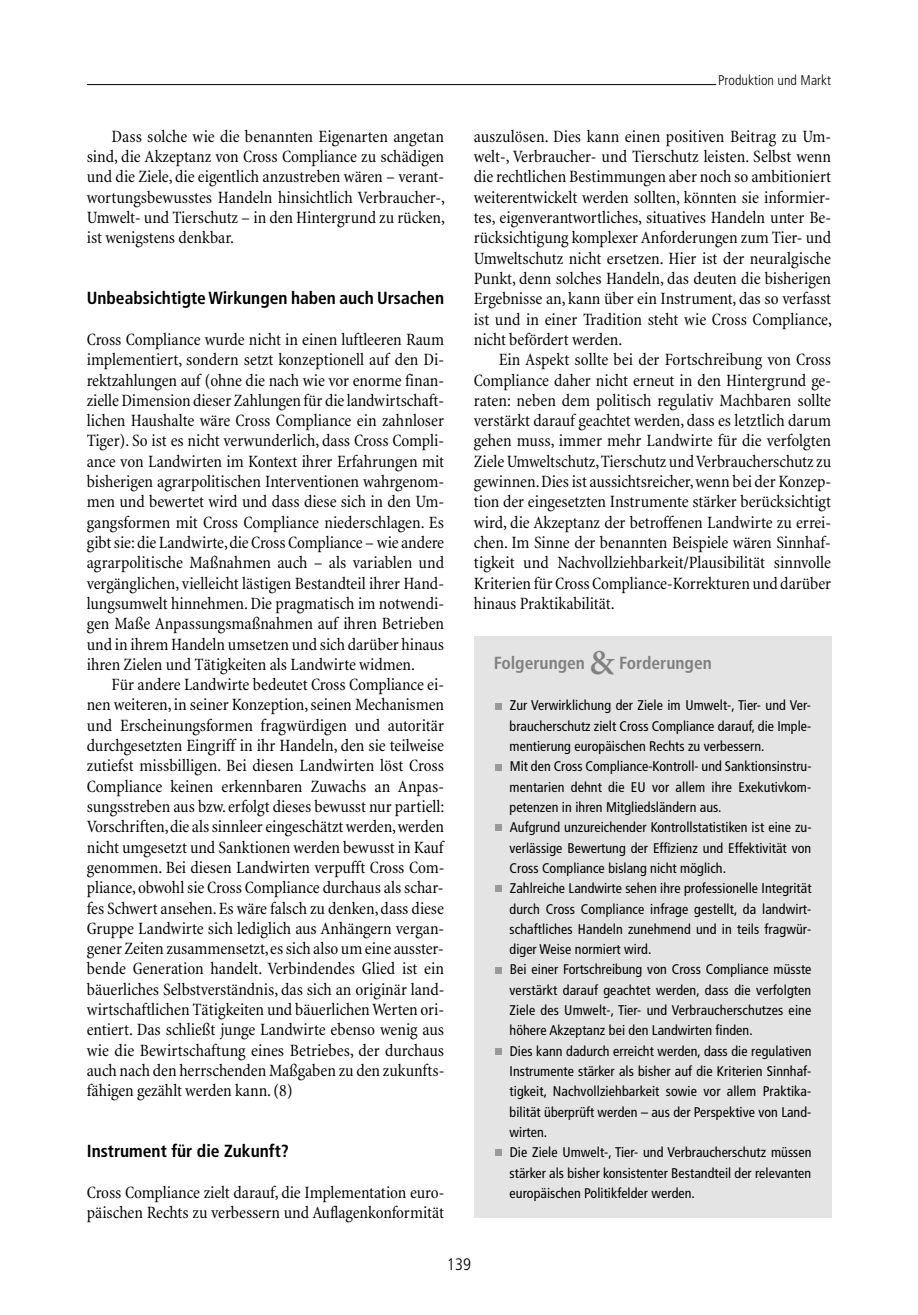
<style>
.page{position:relative;width:918px;height:1315px;background:#fff}
.page>*{position:absolute;margin:0;border:0;box-sizing:border-box;transform-origin:0 0}
.t1{font:condensed 17.5px/20.3px "Minion";letter-spacing:-.005em;color:#000;text-align:justify}
.t2{font:700 condensed 17.5px "Frutiger";color:#000}
.t3{font:700 condensed 17.5px "Frutiger";color:#808080}
.t4{font:300 condensed 16.62px "Frutiger";color:#000}
.t5{font:condensed 14px/20.3px "Frutiger";letter-spacing:.005em;color:#000}
.t6{font:300 condensed 14px "Frutiger";letter-spacing:.005em;color:#000}
.s1{font-family:"Minion";font-weight:600;font-stretch:normal;font-size:35px}
</style>
<div class="page">
<hr style="left:87px;top:84px;width:629px;height:1px;background:#000">
<div style="left:474px;top:636px;width:357px;height:582px;background:#e4e4e4"></div>
<div style="left:495px;top:702px;width:7px;height:7px;background:#999"></div>
<div style="left:495px;top:763px;width:7px;height:7px;background:#999"></div>
<div style="left:495px;top:824px;width:7px;height:7px;background:#999"></div>
<div style="left:495px;top:885px;width:7px;height:7px;background:#999"></div>
<div style="left:495px;top:966px;width:7px;height:7px;background:#999"></div>
<div style="left:495px;top:1048px;width:7px;height:6px;background:#999"></div>
<div style="left:495px;top:1149px;width:7px;height:7px;background:#999"></div>
<p class="t1" style="left:87px;top:128px;width:360px;text-indent:25px">Dass solche wie die benannten Eigenarten angetan sind, die Akzeptanz von Cross Compliance zu schädigen und die Ziele, die eigentlich anzustreben wären – verant&shy;wortungsbewusstes Handeln hinsichtlich Verbraucher-, Umwelt- und Tierschutz – in den Hintergrund zu rücken, ist wenigstens denkbar.</p>
<p class="t2" style="left:87px;top:291px;width:359px">Unbeabsichtigte Wirkungen haben auch Ursachen</p>
<p class="t1" style="left:87px;top:331px;width:359px">Cross Compliance wurde nicht in einen luftleeren Raum implementiert, sondern setzt konzeptionell auf den Di&shy;rektzahlungen auf (ohne die nach wie vor enorme finan&shy;zielleDimension dieser Zahlungen für dielandwirtschaft&shy;lichen Haushalte wäre Cross Compliance ein zahnloser Tiger). So ist es nicht verwunderlich, dass Cross Compli&shy;ance von Landwirten im Kontext ihrer Erfahrungen mit bisherigen agrarpolitischen Interventionen wahrgenom&shy;men und bewertet wird und dass diese sich in den Um&shy;gangsformen mit Cross Compliance niederschlagen. Es gibtsie:die Landwirte,die Cross Compliance –wie andere agrarpolitische Maßnahmen auch – als variablen und vergänglichen, vielleicht lästigen Bestandteil ihrer Hand&shy;lungsumwelt hinnehmen.Die pragmatisch im notwendi&shy;gen Maße Anpassungsmaßnahmen auf ihren Betrieben und in ihrem Handeln umsetzen und sich darüber hinaus ihren Zielen und Tätigkeiten als Landwirte widmen.</p>
<p class="t1" style="left:87px;top:676px;width:359px;text-indent:25px">Für andere Landwirte bedeutet Cross Compliance ei&shy;nen weiteren, in seiner Konzeption,seinen Mechanismen und Erscheinungsformen fragwürdigen und autoritär durchgesetzten Eingriff in ihr Handeln, den sie teilweise zutiefst missbilligen. Bei diesen Landwirten löst Cross Compliance keinen erkennbaren Zuwachs an Anpas&shy;sungsstreben aus bzw.erfolgt dieses bewusst nur partiell:<br>Vorschriften,die alssinnleereingeschätztwerden,werden nicht umgesetzt und Sanktionen werden bewusst in Kauf genommen. Bei diesen Landwirten verpufft Cross Com&shy;pliance,obwohl sie Cross Compliance durchaus als schar&shy;fes Schwert ansehen.Es wäre falsch zu denken,dass diese Gruppe Landwirte sich lediglich aus Anhängern vergan&shy;gener Zeiten zusammensetzt,essich also umeine ausster&shy;bende Generation handelt. Verbindendes Glied ist ein bäuerliches Selbstverständnis, das sich an originär land&shy;wirtschaftlichen Tätigkeiten und bäuerlichenWerten ori&shy;entiert. Das schließt junge Landwirte ebenso wenig aus wie die Bewirtschaftung eines Betriebes, der durchaus auch nach den herrschenden Maßgaben zu den zukunfts&shy;fähigen gezählt werden kann.(8)</p>
<p class="t2" style="left:87px;top:1144px;width:204px">Instrument für die Zukunft?</p>
<p class="t1" style="left:87px;top:1183px;width:359px">Cross Compliance zielt darauf, die Implementation euro&shy;päischen Rechts zu verbessern und Auflagenkonformität</p>
<p class="t6" style="left:718px;top:74px;width:115px">Produktion und Markt</p>
<p class="t1" style="left:474px;top:128px;width:360px">auszulösen. Dies kann einen positiven Beitrag zu Um&shy;welt-, Verbraucher- und Tierschutz leisten. Selbst wenn die rechtlichen Bestimmungen aber noch so ambitioniert weiterentwickelt werden sollten, könnten sie informier&shy;tes, eigenverantwortliches, situatives Handeln unter Be&shy;rücksichtigung komplexer Anforderungen zum Tier- und Umweltschutz nicht ersetzen. Hier ist der neuralgische Punkt, denn solches Handeln, das deuten die bisherigen Ergebnisse an, kann über ein Instrument, das so verfasst ist und in einer Tradition steht wie Cross Compliance, nicht befördert werden.</p>
<p class="t1" style="left:474px;top:351px;width:359px;text-indent:25px">Ein Aspekt sollte bei der Fortschreibung von Cross Compliance daher nicht erneut in den Hintergrund ge&shy;raten: neben dem politisch regulativ Machbaren sollte verstärkt darauf geachtet werden, dass es letztlich darum gehen muss, immer mehr Landwirte für die verfolgten ZieleUmweltschutz,Tierschutz undVerbraucherschutzzu gewinnen.Diesist aussichtsreicher,wenn bei der Konzep&shy;tion der eingesetzten Instrumente stärker berücksichtigt wird, die Akzeptanz der betroffenen Landwirte zu errei&shy;chen. Im Sinne der benannten Beispiele wären Sinnhaf&shy;tigkeit und Nachvollziehbarkeit/Plausibilität sinnvolle Kriterien für Cross Compliance-Korrekturen und darüber hinaus Praktikabilität.</p>
<p class="t3" style="left:494px;top:656px;width:220px">Folgerungen <span class="s1">&amp;</span> Forderungen</p>
<p class="t5" style="left:509px;top:696px;width:303px">Zur Verwirklichung der Ziele im Umwelt-, Tier- und Ver&shy;braucherschutz zielt Cross Compliance darauf, die Imple&shy;mentierung europäischen Rechts zu verbessern.<br>Mit den Cross Compliance-Kontroll- und Sanktionsinstru&shy;mentarien dehnt die EU vor allem ihre Exekutivkom&shy;petenzen in ihren Mitgliedsländern aus.<br>Aufgrund unzureichender Kontrollstatistiken ist eine zu&shy;verlässige Bewertung der Effizienz und Effektivität von Cross Compliance bislang nicht möglich.<br>Zahlreiche Landwirte sehen ihre professionelle Integrität durch Cross Compliance infrage gestellt, da landwirt&shy;schaftliches Handeln zunehmend und in teils fragwür&shy;diger Weise normiert wird.<br>Bei einer Fortschreibung von Cross Compliance müsste verstärkt darauf geachtet werden, dass die verfolgten Ziele des Umwelt-, Tier- und Verbraucherschutzes eine höhere Akzeptanz bei den Landwirten finden.<br>Dies kann dadurch erreicht werden, dass die regulativen Instrumente stärker als bisher auf die Kriterien Sinnhaf&shy;tigkeit, Nachvollziehbarkeit sowie vor allem Praktika&shy;bilität überprüft werden – aus der Perspektive von Land&shy;wirten.<br>Die Ziele Umwelt-, Tier- und Verbraucherschutz müssen stärker als bisher konsistenter Bestandteil der relevanten europäischen Politikfelder werden.</p>
<p class="t4" style="left:447px;top:1258px;width:26px">139</p>
</div>
